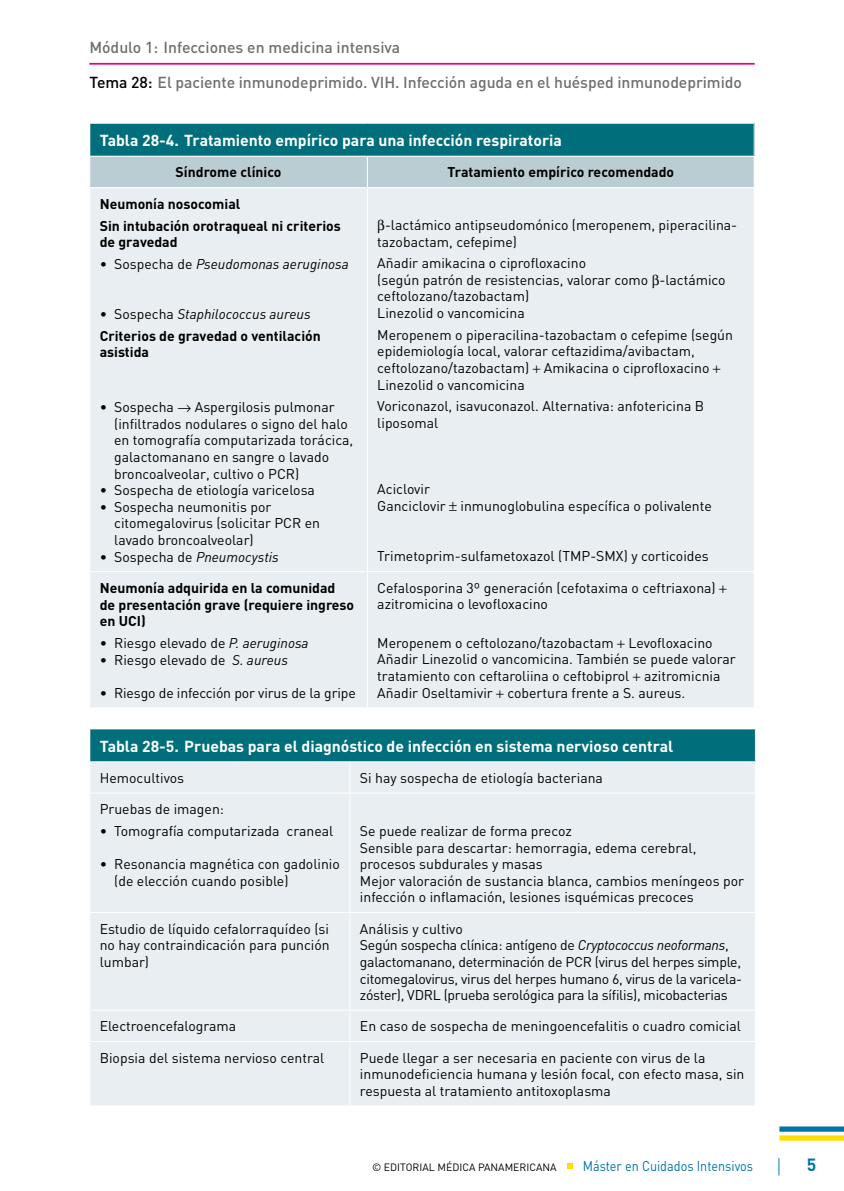
<style>
.page{position:relative;width:844px;height:1191px;background:#fff}
.page>*{position:absolute;margin:0;border:0;box-sizing:border-box;transform-origin:0 0}
.t1{font:17.5px "Optima LT Std";color:#0073ab}
.t2{font:700 17.5px "DIN";color:#0073ab}
.t3{font:700 15.75px "DIN";color:#fff}
.t4{font:500 15.75px "DIN";letter-spacing:-.005em;color:#6f6f6f}
.t5{font:14px/16.6px "DIN";color:#000}
.t6{font:700 14px/21.5px "DIN";color:#000}
.t7{font:14px/16.6px "DIN";letter-spacing:-.02em;color:#000}
.t8{font:italic 14px "DIN";color:#000}
.t9{font:14px "DIN";color:#0073ab;scale:.9 1}
.t10{font:10.5px "DIN";color:#000}
.s1{color:#000}
.s2{font-style:normal}
.s3{font-weight:400}
.s4{font-weight:400;font-style:italic}
.s5{font-style:italic}
</style>
<div class="page">
<hr style="left:89px;top:63px;width:665px;height:2px;background:#e6007d">
<svg style="left:567px;top:1163px;width:5px;height:6px"></svg>
<div style="left:779px;top:1126px;width:64px;height:5px;background:#0073ab"></div>
<div style="left:779px;top:1135px;width:64px;height:5px;background:#fd0"></div>
<div style="left:90px;top:123px;width:664px;height:33px;background:#006f7b"></div>
<div style="left:90px;top:157px;width:663px;height:30px;background:#bacdd3"></div>
<div style="left:90px;top:188px;width:663px;height:519px;background:#e8eef1"></div>
<hr style="left:753px;top:124px;width:1px;height:32px;background:#fff">
<hr style="left:89px;top:123px;width:278px;height:1px;background:#fff">
<hr style="left:367px;top:123px;width:387px;height:1px;background:#fff">
<hr style="left:367px;top:157px;width:1px;height:30px;background:#fff">
<hr style="left:367px;top:188px;width:1px;height:383px;background:#fff">
<hr style="left:89px;top:571px;width:278px;height:1px;background:#fff">
<hr style="left:367px;top:571px;width:387px;height:1px;background:#fff">
<hr style="left:367px;top:572px;width:1px;height:135px;background:#fff">
<div style="left:90px;top:729px;width:665px;height:33px;background:#006f7b"></div>
<div style="left:90px;top:762px;width:664px;height:343px;background:#e8eef1"></div>
<hr style="left:754px;top:729px;width:1px;height:32px;background:#fff">
<hr style="left:89px;top:761px;width:261px;height:1px;background:#fff">
<hr style="left:350px;top:761px;width:405px;height:1px;background:#fff">
<hr style="left:349px;top:762px;width:1px;height:30px;background:#fff">
<hr style="left:89px;top:792px;width:261px;height:1px;background:#fff">
<hr style="left:350px;top:792px;width:405px;height:1px;background:#fff">
<hr style="left:349px;top:793px;width:1px;height:119px;background:#fff">
<hr style="left:89px;top:912px;width:261px;height:1px;background:#fff">
<hr style="left:350px;top:912px;width:405px;height:1px;background:#fff">
<hr style="left:349px;top:913px;width:1px;height:96px;background:#fff">
<hr style="left:89px;top:1009px;width:261px;height:1px;background:#fff">
<hr style="left:350px;top:1009px;width:405px;height:1px;background:#fff">
<hr style="left:349px;top:1010px;width:1px;height:31px;background:#fff">
<hr style="left:89px;top:1041px;width:261px;height:1px;background:#fff">
<hr style="left:350px;top:1041px;width:405px;height:1px;background:#fff">
<hr style="left:349px;top:1041px;width:1px;height:64px;background:#fff">
<svg style="left:178px;top:405px;width:13px;height:7px"></svg>
<svg style="left:378px;top:219px;width:6px;height:14px"></svg>
<svg style="left:652px;top:274px;width:6px;height:14px"></svg>
<svg style="left:532px;top:365px;width:8px;height:8px"></svg>
<svg style="left:713px;top:365px;width:7px;height:8px"></svg>
<svg style="left:449px;top:502px;width:7px;height:9px"></svg>
<svg style="left:719px;top:585px;width:7px;height:8px"></svg>
<svg style="left:617px;top:640px;width:7px;height:7px"></svg>
<svg style="left:633px;top:673px;width:7px;height:8px"></svg>
<svg style="left:496px;top:690px;width:7px;height:7px"></svg>
<p class="t4" style="left:89px;top:37px;width:312px">Módulo 1: Infecciones en medicina intensiva</p>
<p class="t4" style="left:89px;top:72px;width:653px"><span class="s1">Tema 28:</span> El paciente inmunodeprimido. VIH. Infección aguda en el huésped inmunodeprimido</p>
<p class="t3" style="left:100px;top:130px;width:463px">Tabla 28-4. Tratamiento empírico para una infección respiratoria</p>
<p class="t6" style="left:176px;top:160px;width:107px">Síndrome clínico</p>
<p class="t6" style="left:447px;top:160px;width:228px">Tratamiento empírico recomendado</p>
<p class="t6" style="left:100px;top:193px;width:243px">Neumonía nosocomial<br>Sin intubación orotraqueal ni criterios</p>
<p class="t6" style="left:100px;top:231px;width:79px">de gravedad</p>
<p class="t8" style="left:100px;top:255px;width:250px"><span class="s2">• Sospecha de</span> Pseudomonas aeruginosa</p>
<p class="t6" style="left:100px;top:302px;width:222px"><span class="s3">• Sospecha</span> <span class="s4">Staphilococcus aureus<br></span>Criterios de gravedad o ventilación</p>
<p class="t6" style="left:100px;top:341px;width:51px">asistida</p>
<p class="t5" style="left:377px;top:216px;width:361px;text-indent:8px">-lactámico antipseudomónico (meropenem, piperacilina&shy;tazobactam, cefepime)</p>
<p class="t5" style="left:377px;top:254px;width:350px">Añadir amikacina o ciprofloxacino<br>(según patrón de resistencias, valorar como -lactámico ceftolozano/tazobactam)<br>Linezolid o vancomicina</p>
<p class="t5" style="left:377px;top:326px;width:357px">Meropenem o piperacilina-tazobactam o cefepime (según epidemiología local, valorar ceftazidima/avibactam, ceftolozano/tazobactam) Amikacina o ciprofloxacino Linezolid o vancomicina</p>
<p class="t5" style="left:377px;top:397px;width:328px">Voriconazol, isavuconazol. Alternativa: anfotericina B liposomal</p>
<p class="t5" style="left:100px;top:398px;width:76px">• Sospecha</p>
<p class="t5" style="left:114px;top:398px;width:240px;text-indent:81px">Aspergilosis pulmonar (infiltrados nodulares o signo del halo en tomografía computarizada torácica, galactomanano en sangre o lavado broncoalveolar, cultivo o PCR)</p>
<p class="t5" style="left:100px;top:481px;width:217px">• Sospecha de etiología varicelosa</p>
<p class="t5" style="left:114px;top:498px;width:207px;text-indent:-14px">• Sospecha neumonitis por citomegalovirus (solicitar PCR en lavado broncoalveolar)</p>
<p class="t8" style="left:100px;top:548px;width:180px"><span class="s2">• Sospecha de</span> Pneumocystis</p>
<p class="t5" style="left:377px;top:480px;width:336px">Aciclovir<br>Ganciclovir inmunoglobulina específica o polivalente</p>
<p class="t5" style="left:377px;top:547px;width:333px">Trimetoprim-sulfametoxazol (TMP-SMX) y corticoides</p>
<p class="t6" style="left:100px;top:579px;width:256px;line-height:16.6px">Neumonía adquirida en la comunidad de presentación grave (requiere ingreso en UCI)</p>
<p class="t5" style="left:100px;top:634px;width:210px">• Riesgo elevado de <span class="s5">P. aeruginosa</span></p>
<p class="t5" style="left:100px;top:651px;width:190px">• Riesgo elevado de <span class="s5">S. aureus</span></p>
<p class="t5" style="left:100px;top:684px;width:257px">• Riesgo de infección por virus de la gripe</p>
<p class="t5" style="left:377px;top:579px;width:340px">Cefalosporina 3º generación (cefotaxima o ceftriaxona) azitromicina o levofloxacino</p>
<p class="t5" style="left:377px;top:634px;width:360px">Meropenem o ceftolozano/tazobactam Levofloxacino Añadir Linezolid o vancomicina. También se puede valorar tratamiento con ceftaroliina o ceftobiprol azitromicnia Añadir Oseltamivir cobertura frente a S. aureus.</p>
<p class="t3" style="left:100px;top:736px;width:575px">Tabla 28-5. Pruebas para el diagnóstico de infección en sistema nervioso central</p>
<p class="t5" style="left:100px;top:769px;width:86px">Hemocultivos</p>
<p class="t5" style="left:360px;top:769px;width:244px">Si hay sospecha de etiología bacteriana</p>
<p class="t5" style="left:100px;top:800px;width:126px">Pruebas de imagen:</p>
<p class="t5" style="left:100px;top:822px;width:235px">• Tomografía computarizada craneal</p>
<p class="t5" style="left:114px;top:855px;width:227px;text-indent:-14px">• Resonancia magnética con gadolinio (de elección cuando posible)</p>
<p class="t5" style="left:360px;top:822px;width:385px">Se puede realizar de forma precoz<br>Sensible para descartar: hemorragia, edema cerebral, procesos subdurales y masas<br>Mejor valoración de sustancia blanca, cambios meníngeos por infección o inflamación, lesiones isquémicas precoces</p>
<p class="t5" style="left:100px;top:920px;width:231px;text-align:justify">Estudio de líquido cefalorraquídeo (si no hay contraindicación para punción lumbar)</p>
<p class="t7" style="left:360px;top:920px;width:384px">Análisis y cultivo<br>Según sospecha clínica: antígeno de <span class="s5">Cryptococcus neoformans</span>, galactomanano, determinación de PCR (virus del herpes simple, citomegalovirus, virus del herpes humano 6, virus de la varicela&shy;zóster), VDRL (prueba serológica para la sífilis), micobacterias</p>
<p class="t5" style="left:100px;top:1017px;width:138px">Electroencefalograma</p>
<p class="t5" style="left:360px;top:1017px;width:382px">En caso de sospecha de meningoencefalitis o cuadro comicial</p>
<p class="t5" style="left:100px;top:1049px;width:226px">Biopsia del sistema nervioso central</p>
<p class="t5" style="left:360px;top:1049px;width:386px">Puede llegar a ser necesaria en paciente con virus de la inmunodeficiencia humana y lesión focal, con efecto masa, sin respuesta al tratamiento antitoxoplasma</p>
<p class="t10" style="left:372px;top:1160px;width:186px">© EDITORIAL MÉDICA PANAMERICANA</p>
<p class="t9" style="left:582px;top:1157px;width:191px">Máster en Cuidados Intensivos</p>
<p class="t1" style="left:775px;top:1154px;width:7px">|</p>
<p class="t2" style="left:806px;top:1153px;width:11px">5</p>
</div>
